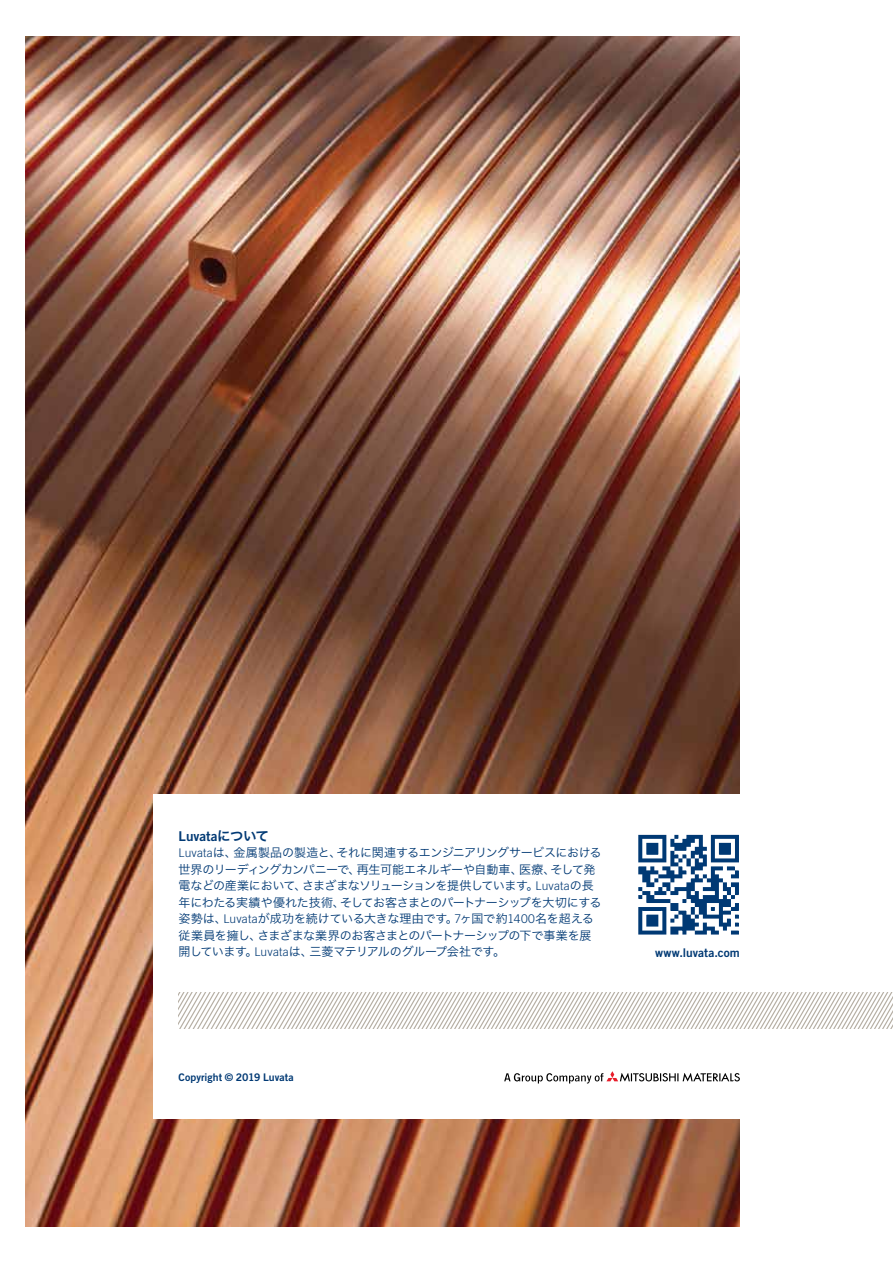
<style>
.page{position:relative;width:893px;height:1263px;background:#fff}
.page>*{position:absolute;margin:0;border:0;box-sizing:border-box;transform-origin:0 0}
.t1{font:13.5px "Trade Gothic LT Std Bd 2";color:#003974}
.t2{font:12px/16.5px "Hira Kaku Pro W3";letter-spacing:-.03em;color:#003974}
.t3{font:12px "Trade Gothic LT Std Bd 2";letter-spacing:.005em;color:#003974}
.t4{font:10.5px "Trade Gothic LT Std Bd 2";letter-spacing:.005em;color:#003974}
.s1{font-family:"Hira Kaku Pro N W6"}
.s2{font-family:"Trade Gothic LT Std";font-weight:300}
</style>
<div class="page">
<img style="left:26px;top:36px;width:714px;height:1191px">
<div style="left:153px;top:794px;width:662px;height:325px;background:#fff"></div>
<svg style="left:179px;top:992px;width:714px;height:36px"></svg>
<img style="left:638px;top:834px;width:101px;height:101px">
<svg style="left:504px;top:1071px;width:236px;height:12px"></svg>
<p class="t1" style="left:179px;top:827px;width:92px">Luvata<span class="s1">について</span></p>
<p class="t2" style="left:179px;top:843px;width:424px"><span class="s2">Luvata</span>は、金属製品の製造と、それに関連するエンジニアリングサービスにおける世界のリーディングカンパニーで、再生可能エネルギーや自動車、医療、そして発電などの産業において、さまざまなソリューションを提供しています。<span class="s2">Luvata</span>の長年にわたる実績や優れた技術、そしてお客さまとのパートナーシップを大切にする姿勢は、<span class="s2">Luvata</span>が成功を続けている大きな理由です。<span class="s2">7</span>ヶ国で約<span class="s2">1400</span>名を超える従業員を擁し、さまざまな業界のお客さまとのパートナーシップの下で事業を展開しています。<span class="s2">Luvata</span>は、三菱マテリアルのグループ会社です。</p>
<p class="t4" style="left:179px;top:1071px;width:117px">Copyright © 2019 Luvata</p>
<p class="t3" style="left:655px;top:945px;width:86px">www.luvata.com</p>
</div>
